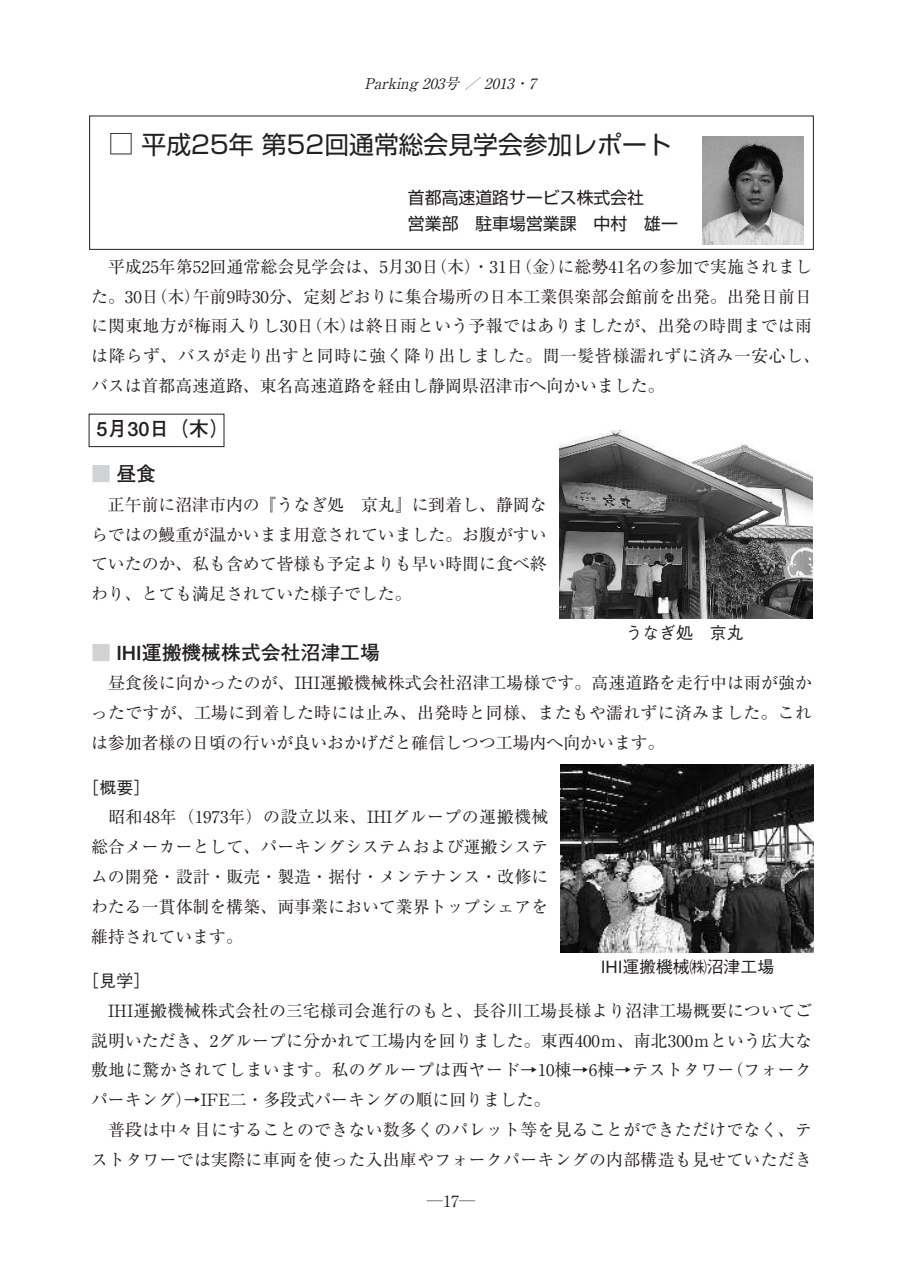
<style>
.page{position:relative;width:903px;height:1275px;background:#fff}
.page>*{position:absolute;margin:0;border:0;box-sizing:border-box;transform-origin:0 0}
.t1{font:24.85px "Shin Go";color:#231f20}
.t2{font:700 19.78px "Futo Go B101";color:#231f20}
.t3{font:16.8px/29.8px "Ryumin";letter-spacing:.005em;color:#231f20;text-align:justify}
.t4{font:16.8px/26.2px "Shin Go Pro";color:#231f20}
.t5{font:500 16.8px "Gothic BBB";color:#231f20}
.t6{font:16.1px "Ryumin";color:#231f20}
.t7{font:italic 14.88px "Ryumin";color:#231f20}
.s1{font-family:"Ryumin"}
.s2{color:#d1d2d4}
</style>
<div class="page">
<div style="left:89px;top:116px;width:725px;height:134px;border:1px solid #231f20"></div>
<img style="left:561px;top:764px;width:253px;height:188px">
<img style="left:559px;top:430px;width:253px;height:189px">
<div style="left:89px;top:414px;width:135px;height:33px;border:1px solid #231f20"></div>
<img style="left:703px;top:136px;width:101px;height:108px">
<p class="t7" style="left:364px;top:75px;width:177px">Parking 203号／ 2013・7</p>
<h1 class="t1" style="left:109px;top:128px;width:565px"><span class="s1">□</span> 平成25年第52回通常総会見学会参加レポート</h1>
<p class="t4" style="left:408px;top:182px;width:271px">首都高速道路サービス株式会社<br>営業部 駐車場営業課 中村 雄一</p>
<p class="t3" style="left:91px;top:251px;width:731px;text-align:left;text-indent:17px">平成25年第52回通常総会見学会は、5月30日（木）・31日（金）に総勢41名の参加で実施されました。30日（木）午前9時30分、定刻どおりに集合場所の日本工業倶楽部会館前を出発。出発日前日に関東地方が梅雨入りし30日（木）は終日雨という予報ではありましたが、出発の時間までは雨は降らず、バスが走り出すと同時に強く降り出しました。間一髪皆様濡れずに済み一安心し、バスは首都高速道路、東名高速道路を経由し静岡県沼津市へ向かいました。</p>
<p class="t2" style="left:97px;top:418px;width:134px">5月30日（木）</p>
<p class="t2" style="left:91px;top:462px;width:67px"><span class="s2">■</span> 昼食</p>
<p class="t3" style="left:91px;top:489px;width:457px;text-indent:17px">正午前に沼津市内の『うなぎ処 京丸』に到着し、静岡ならではの鰻重が温かいまま用意されていました。お腹がすいていたのか、私も含めて皆様も予定よりも早い時間に食べ終わり、とても満足されていた様子でした。</p>
<p class="t5" style="left:625px;top:623px;width:120px">うなぎ処 京丸</p>
<p class="t2" style="left:91px;top:641px;width:290px"><span class="s2">■</span> IHI運搬機械株式会社沼津工場</p>
<p class="t3" style="left:91px;top:668px;width:722px;text-indent:17px">昼食後に向かったのが、IHI運搬機械株式会社沼津工場様です。高速道路を走行中は雨が強かったですが、工場に到着した時には止み、出発時と同様、またもや濡れずに済みました。これは参加者様の日頃の行いが良いおかげだと確信しつつ工場内へ向かいます。</p>
<p class="t5" style="left:83px;top:778px;width:69px">［概要］</p>
<p class="t3" style="left:91px;top:802px;width:459px;text-indent:17px">昭和48年（1973年）の設立以来、IHIグループの運搬機械総合メーカーとして、パーキングシステムおよび運搬システムの開発・設計・販売・製造・据付・メンテナンス・改修にわたる一貫体制を構築、両事業において業界トップシェアを維持されています。</p>
<p class="t5" style="left:83px;top:971px;width:69px">［見学］</p>
<p class="t3" style="left:91px;top:995px;width:722px;text-indent:17px">IHI運搬機械株式会社の三宅様司会進行のもと、長谷川工場長様より沼津工場概要についてご説明いただき、2グループに分かれて工場内を回りました。東西400ｍ、南北300ｍという広大な敷地に驚かされてしまいます。私のグループは西ヤード→10棟→6棟→テストタワー（フォークパーキング）→IFE二・多段式パーキングの順に回りました。</p>
<p class="t3" style="left:91px;top:1114px;width:722px;text-align:right">普段は中々目にすることのできない数多くのパレット等を見ることができただけでなく、テストタワーでは実際に車両を使った入出庫やフォークパーキングの内部構造も見せていただき</p>
<p class="t5" style="left:601px;top:957px;width:175px">IHI運搬機械㈱沼津工場</p>
<p class="t6" style="left:427px;top:1191px;width:50px">—17—</p>
</div>
